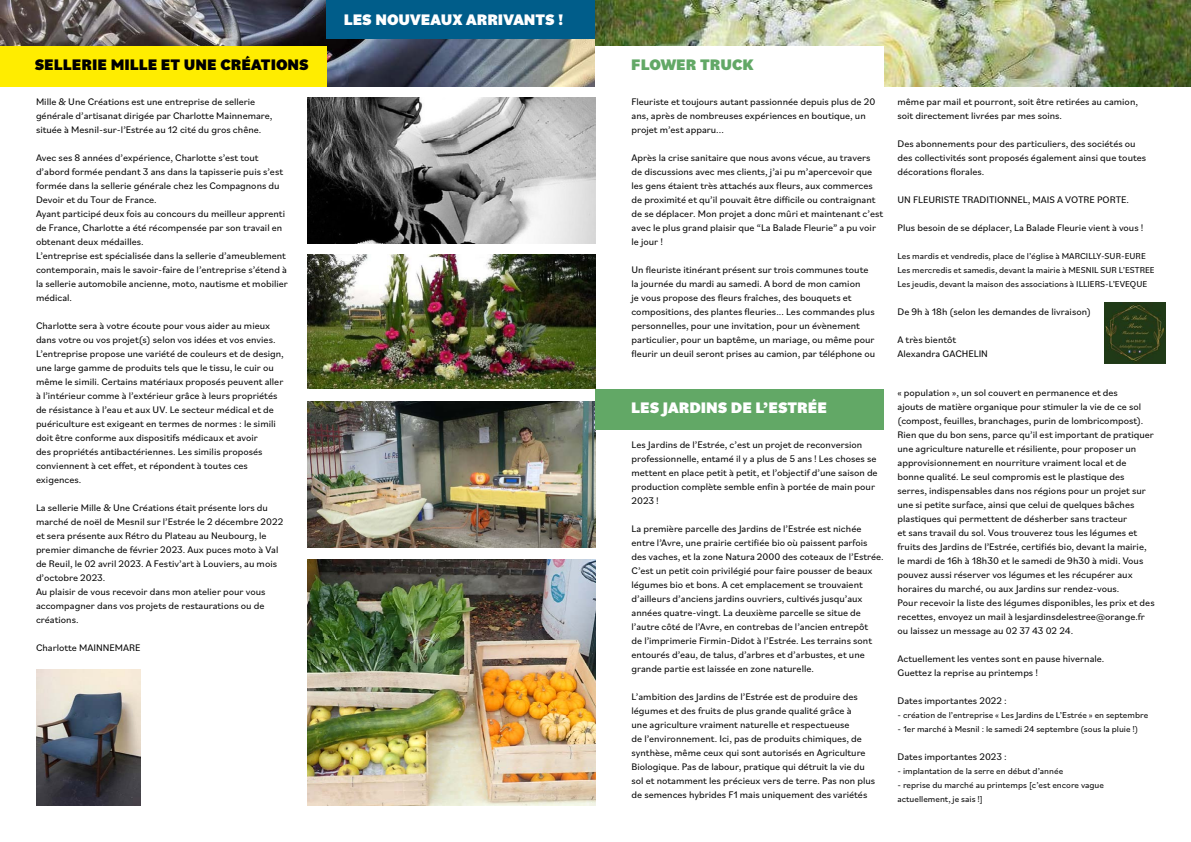
<style>
.page{position:relative;width:1191px;height:842px;background:#fff}
.page>*{position:absolute;margin:0;border:0;box-sizing:border-box;transform-origin:0 0}
.t1{font:900 16px "Bilo";color:#fff}
.t2{font:900 16px "Bilo";color:#000}
.t3{font:900 16px "Bilo";color:#62a866}
.t4{font:10px/14px "Bilo";color:#000}
.t5{font:9px/14px "Bilo";color:#000}
</style>
<div class="page">
<img style="left:0;top:0;width:1191px;height:86px">
<div style="left:0;top:46px;width:326px;height:40px;background:#ffed00"></div>
<div style="left:326px;top:0;width:278px;height:39px;background:#005d8a"></div>
<img style="left:36px;top:669px;width:104px;height:137px">
<img style="left:307px;top:401px;width:288px;height:146px">
<img style="left:307px;top:559px;width:288px;height:247px">
<img style="left:307px;top:98px;width:288px;height:146px">
<img style="left:307px;top:255px;width:288px;height:134px">
<div style="left:595px;top:46px;width:288px;height:40px;background:#fff"></div>
<div style="left:595px;top:389px;width:288px;height:40px;background:#62a866"></div>
<img style="left:1104px;top:302px;width:61px;height:61px">
<h1 class="t2" style="left:35px;top:54px;width:275px">SELLERIE MILLE ET UNE CRÉATIONS</h1>
<p class="t4" style="left:36px;top:95px;width:238px">Mille &amp; Une Créations est une entreprise de sellerie générale d’artisanat dirigée par Charlotte Mainnemare, située à Mesnil-sur-l’Estrée au 12 cité du gros chêne.</p>
<p class="t4" style="left:36px;top:151px;width:253px">Avec ses 8 années d’expérience, Charlotte s’est tout d’abord formée pendant 3 ans dans la tapisserie puis s’est formée dans la sellerie générale chez les Compagnons du Devoir et du Tour de France.<br>Ayant participé deux fois au concours du meilleur apprenti de France, Charlotte a été récompensée par son travail en obtenant deux médailles.<br>L’entreprise est spécialisée dans la sellerie d’ameublement contemporain, mais le savoir-faire de l’entreprise s’étend à la sellerie automobile ancienne, moto, nautisme et mobilier médical.</p>
<p class="t4" style="left:36px;top:319px;width:249px">Charlotte sera à votre écoute pour vous aider au mieux dans votre ou vos projet(s) selon vos idées et vos envies.<br>L’entreprise propose une variété de couleurs et de design, une large gamme de produits tels que le tissu, le cuir ou même le simili. Certains matériaux proposés peuvent aller à l’intérieur comme à l’extérieur grâce à leurs propriétés de résistance à l’eau et aux UV. Le secteur médical et de puériculture est exigeant en termes de normes : le simili doit être conforme aux dispositifs médicaux et avoir<br>des propriétés antibactériennes. Les similis proposés conviennent à cet effet, et répondent à toutes ces exigences.</p>
<p class="t4" style="left:36px;top:501px;width:249px">La sellerie Mille &amp; Une Créations était présente lors du marché de noël de Mesnil sur l’Estrée le 2 décembre 2022 et sera présente aux Rétro du Plateau au Neubourg, le premier dimanche de février 2023. Aux puces moto à Val de Reuil, le 02 avril 2023. A Festiv’art à Louviers, au mois d’octobre 2023.<br>Au plaisir de vous recevoir dans mon atelier pour vous accompagner dans vos projets de restaurations ou de créations.</p>
<p class="t4" style="left:36px;top:641px;width:106px">Charlotte MAINNEMARE</p>
<h1 class="t1" style="left:344px;top:8px;width:221px">LES NOUVEAUX ARRIVANTS !</h1>
<h1 class="t3" style="left:631px;top:54px;width:124px">FLOWER TRUCK</h1>
<p class="t4" style="left:631px;top:95px;width:245px">Fleuriste et toujours autant passionnée depuis plus de 20 ans, après de nombreuses expériences en boutique, un projet m’est apparu...</p>
<p class="t4" style="left:631px;top:151px;width:253px">Après la crise sanitaire que nous avons vécue, au travers de discussions avec mes clients, j’ai pu m’apercevoir que les gens étaient très attachés aux fleurs, aux commerces de proximité et qu’il pouvait être difficile ou contraignant de se déplacer. Mon projet a donc mûri et maintenant c’est avec le plus grand plaisir que “La Balade Fleurie” a pu voir le jour !</p>
<p class="t4" style="left:631px;top:263px;width:245px">Un fleuriste itinérant présent sur trois communes toute la journée du mardi au samedi. A bord de mon camion<br>je vous propose des fleurs fraîches, des bouquets et compositions, des plantes fleuries... Les commandes plus personnelles, pour une invitation, pour un évènement particulier, pour un baptême, un mariage, ou même pour fleurir un deuil seront prises au camion, par téléphone ou</p>
<h1 class="t1" style="left:631px;top:397px;width:197px">LES JARDINS DE L’ESTRÉE</h1>
<p class="t4" style="left:631px;top:438px;width:248px">Les Jardins de l’Estrée, c’est un projet de reconversion professionnelle, entamé il y a plus de 5 ans ! Les choses se mettent en place petit à petit, et l’objectif d’une saison de production complète semble enfin à portée de main pour 2023 !</p>
<p class="t4" style="left:631px;top:522px;width:254px">La première parcelle des Jardins de l’Estrée est nichée entre l’Avre, une prairie certifiée bio où paissent parfois des vaches, et la zone Natura 2000 des coteaux de l’Estrée.<br>C’est un petit coin privilégié pour faire pousser de beaux légumes bio et bons. A cet emplacement se trouvaient d’ailleurs d’anciens jardins ouvriers, cultivés jusqu’aux années quatre-vingt. La deuxième parcelle se situe de l’autre côté de l’Avre, en contrebas de l’ancien entrepôt<br>de l’imprimerie Firmin-Didot à l’Estrée. Les terrains sont entourés d’eau, de talus, d’arbres et d’arbustes, et une grande partie est laissée en zone naturelle.</p>
<p class="t4" style="left:631px;top:690px;width:245px">L’ambition des Jardins de l’Estrée est de produire des légumes et des fruits de plus grande qualité grâce à<br>une agriculture vraiment naturelle et respectueuse<br>de l’environnement. Ici, pas de produits chimiques, de synthèse, même ceux qui sont autorisés en Agriculture Biologique. Pas de labour, pratique qui détruit la vie du sol et notamment les précieux vers de terre. Pas non plus de semences hybrides F1 mais uniquement des variétés</p>
<p class="t4" style="left:897px;top:95px;width:242px">même par mail et pourront, soit être retirées au camion, soit directement livrées par mes soins.</p>
<p class="t4" style="left:897px;top:137px;width:250px">Des abonnements pour des particuliers, des sociétés ou des collectivités sont proposés également ainsi que toutes décorations florales.</p>
<p class="t4" style="left:897px;top:193px;width:233px">UN FLEURISTE TRADITIONNEL, MAIS A VOTRE PORTE.</p>
<p class="t4" style="left:897px;top:221px;width:247px">Plus besoin de se déplacer, La Balade Fleurie vient à vous !</p>
<p class="t5" style="left:897px;top:249px;width:259px">Les mardis et vendredis, place de l’église à MARCILLY-SUR-EURE<br>Les mercredis et samedis, devant la mairie à MESNIL SUR L’ESTREE<br>Les jeudis, devant la maison des associations à ILLIERS-L’EVEQUE</p>
<p class="t4" style="left:897px;top:305px;width:195px">De 9h à 18h (selon les demandes de livraison)</p>
<p class="t4" style="left:897px;top:333px;width:92px">A très bientôt<br>Alexandra GACHELIN</p>
<p class="t4" style="left:897px;top:386px;width:259px">« population », un sol couvert en permanence et des<br>ajouts de matière organique pour stimuler la vie de ce sol (compost, feuilles, branchages, purin de lombricompost).<br>Rien que du bon sens, parce qu’il est important de pratiquer une agriculture naturelle et résiliente, pour proposer un approvisionnement en nourriture vraiment local et de bonne qualité. Le seul compromis est le plastique des serres, indispensables dans nos régions pour un projet sur une si petite surface, ainsi que celui de quelques bâches plastiques qui permettent de désherber sans tracteur<br>et sans travail du sol. Vous trouverez tous les légumes et fruits des Jardins de l’Estrée, certifiés bio, devant la mairie, le mardi de 16h à 18h30 et le samedi de 9h30 à midi. Vous pouvez aussi réserver vos légumes et les récupérer aux horaires du marché, ou aux Jardins sur rendez-vous.<br>Pour recevoir la liste des légumes disponibles, les prix et des recettes, envoyez un mail à lesjardinsdelestree@orange.fr ou laissez un message au 02 37 43 02 24.</p>
<p class="t4" style="left:897px;top:652px;width:208px">Actuellement les ventes sont en pause hivernale.<br>Guettez la reprise au printemps !</p>
<p class="t4" style="left:897px;top:694px;width:111px">Dates importantes 2022 :</p>
<p class="t5" style="left:897px;top:708px;width:252px">- création de l’entreprise « Les Jardins de L’Estrée » en septembre</p>
<p class="t5" style="left:897px;top:722px;width:242px">- 1er marché à Mesnil : le samedi 24 septembre (sous la pluie !)</p>
<p class="t4" style="left:897px;top:750px;width:111px">Dates importantes 2023 :</p>
<p class="t5" style="left:897px;top:764px;width:167px">- implantation de la serre en début d’année</p>
<p class="t5" style="left:897px;top:778px;width:208px">- reprise du marché au printemps [c’est encore vague actuellement, je sais !]</p>
</div>
